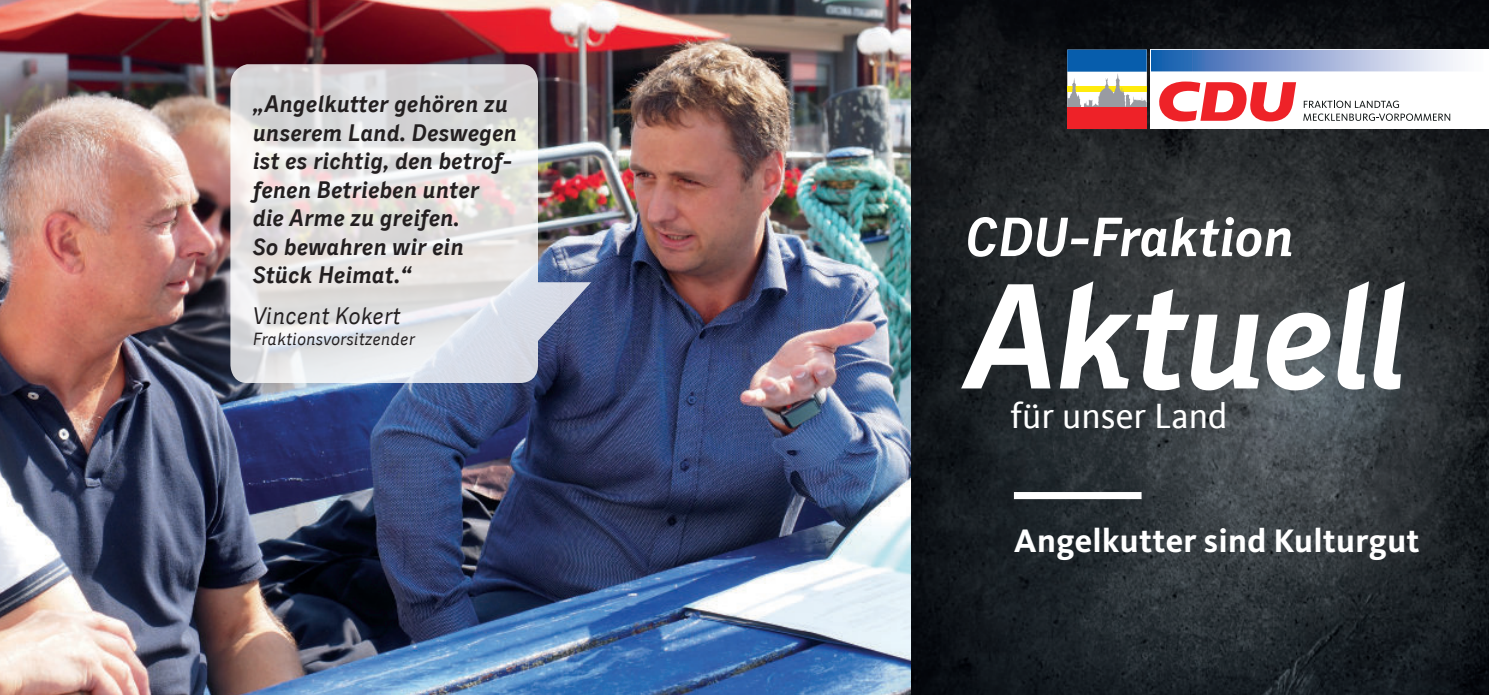
<style>
.page{position:relative;width:1489px;height:695px;background:#fff}
.page>*{position:absolute;margin:0;border:0;box-sizing:border-box;transform-origin:0 0}
.t1{font:italic 700 149.25px "CDU Skopex";letter-spacing:-.03em;color:#fff}
.t2{font:italic 700 55px "CDU Skopex";letter-spacing:-.01em;color:#fff}
.t3{font:36px "CDU Kievit Tab";color:#fff}
.t4{font:700 33.75px "CDU Kievit";letter-spacing:.01em;color:#fff}
.t5{font:italic 700 23.75px/28.5px "CDU Skopex";color:#231f20}
.t6{font:italic 23.75px "CDU Skopex";color:#231f20}
.t7{font:italic 17.5px "CDU Skopex";color:#231f20}
</style>
<div class="page">
<img style="left:0;top:0;width:911px;height:694px">
<svg style="left:230px;top:64px;width:361px;height:319px;background:#d0ced1"></svg>
<img style="left:911px;top:0;width:577px;height:694px">
<div style="left:1067px;top:50px;width:79px;height:79px;background:#fff"></div>
<div style="left:1150px;top:50px;width:338px;height:79px;background:#fff"></div>
<svg style="left:1159px;top:81px;width:136px;height:40px"></svg>
<svg style="left:1303px;top:101px;width:146px;height:20px"></svg>
<svg style="left:1067px;top:74px;width:79px;height:33px"></svg>
<div style="left:1067px;top:50px;width:79px;height:22px;background:#075dac"></div>
<svg style="left:1151px;top:50px;width:307px;height:22px;background:#91aad5"></svg>
<div style="left:1067px;top:107px;width:79px;height:22px;background:#ee2228"></div>
<div style="left:1013px;top:492px;width:128px;height:7px;background:#fff"></div>
<p class="t5" style="left:253px;top:92px;width:266px">„Angelkutter gehören zu unserem Land. Deswegen ist es richtig, den betrof&shy;fenen Betrieben unter<br>die Arme zu greifen.<br>So bewahren wir ein<br>Stück Heimat.“</p>
<p class="t6" style="left:253px;top:302px;width:149px">Vincent Kokert</p>
<p class="t7" style="left:253px;top:329px;width:164px">Fraktionsvorsitzender</p>
<h2 class="t2" style="left:966px;top:216px;width:330px">CDU-Fraktion</h2>
<h1 class="t1" style="left:966px;top:281px;width:445px">Aktuell</h1>
<h3 class="t3" style="left:1010px;top:394px;width:218px">für unser Land</h3>
<h3 class="t4" style="left:1013px;top:527px;width:407px">Angelkutter sind Kulturgut</h3>
</div>
